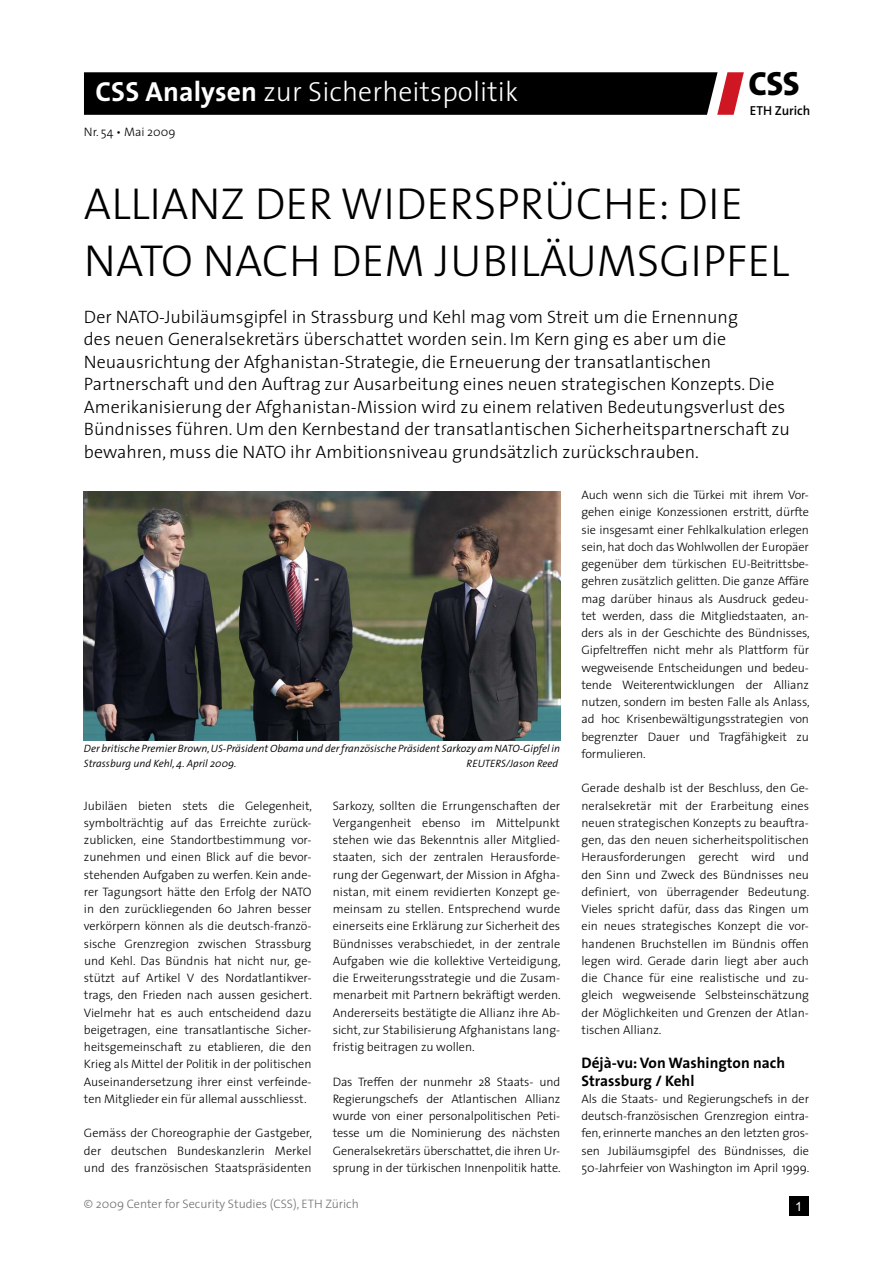
<style>
.page{position:relative;width:893px;height:1263px;background:#fff}
.page>*{position:absolute;margin:0;border:0;box-sizing:border-box;transform-origin:0 0}
.t1{font:300 45px/57px "The Sans";color:#000}
.t2{font:800 33.75px "The Sans";color:#000}
.t3{font:300 27.75px "The Sans";letter-spacing:.005em;color:#fff}
.t4{font:300 18px/22.5px "The Sans";color:#000}
.t5{font:700 15.3px/17.2px "The Sans";color:#000}
.t6{font:600 13.05px "The Sans";color:#000}
.t7{font:300 12.3px/17.2px "The Sans";letter-spacing:-.005em;color:#000;text-align:justify}
.t8{font:300 12.3px "The Sans";color:#6d6f71}
.t9{font:italic 300 10.65px/15px "The Sans";color:#000}
.s1{font-weight:700}
</style>
<div class="page">
<img style="left:84px;top:492px;width:476px;height:249px">
<div style="left:789px;top:1196px;width:20px;height:20px;background:#000"></div>
<svg style="left:84px;top:72px;width:660px;height:43px;background:#0d0909"></svg>
<h3 class="t3" style="left:95px;top:69px;width:424px"><span class="s1">CSS Analysen</span> zur Sicherheitspolitik</h3>
<p class="t7" style="left:84px;top:123px;width:93px">Nr. 54 • Mai 2009</p>
<h2 class="t2" style="left:748px;top:55px;width:53px">CSS</h2>
<p class="t6" style="left:750px;top:99px;width:62px">ETH Zurich</p>
<h1 class="t1" style="left:84px;top:173px;width:707px">Allianz der Widersprüche: Die<br>NATO nach dem Jubiläumsgipfel</h1>
<p class="t4" style="left:84px;top:305px;width:707px">Der NATO-Jubiläumsgipfel in Strassburg und Kehl mag vom Streit um die E rnennung<br>des neuen Generalsekretärs überschattet worden sein. I m Kern ging es aber um die Neuausrichtung der Afghanistan-Strategie, die E rneuerung der transatlantischen Partnerschaft und den Auftrag zur Ausarbeitung eines neuen strategischen Konzepts. Die Amerikanisierung der Afghanistan-Mission wird zu einem relativen Bedeutungsverlust des Bündnisses führen. U m den Kernbestand der transatlantischen Sicherheitspartnerschaft zu bewahren, muss die NATO ihr Ambitionsniveau grundsätzlich zurückschrauben.</p>
<p class="t9" style="left:84px;top:741px;width:478px">Der britische Premier Brown, US-Präsident Obama und der französische Präsident Sarkozy am NATO-Gipfel in<br>Strassburg und Kehl, 4. April 2009.</p>
<p class="t9" style="left:467px;top:756px;width:93px">REUTERS/Jason Reed</p>
<p class="t7" style="left:84px;top:796px;width:230px">Jubiläen bieten stets die Gelegenheit, symbolträchtig auf das E rreichte zurück&shy;zublicken, eine Standortbestimmung vor&shy;zunehmen und einen Blick auf die bevor&shy;stehenden Aufgaben zu werfen. Kein ande&shy;rer Tagungsort hätte den E rfolg der NATO in den zurückliegenden 60 Jahren besser verkörpern können als die deutsch-franzö&shy;sische Grenzregion zwischen Strassburg und Kehl. Das Bündnis hat nicht nur, ge&shy;stützt auf Artikel V des Nordatlantikver&shy;trags, den Frieden nach aussen gesichert.<br>Vielmehr hat es auch entscheidend dazu beigetragen, eine transatlantische Sicher&shy;heitsgemeinschaft zu etablieren, die den Krieg als Mittel der Politik in der politischen Auseinandersetzung ihrer einst verfeinde&shy;ten Mitglieder ein für allemal ausschliesst.</p>
<p class="t7" style="left:84px;top:1124px;width:230px">Gemäss der Choreographie der Gastgeber, der deutschen Bundeskanzlerin Merkel und des französischen Staatspräsidenten</p>
<p class="t7" style="left:333px;top:796px;width:230px">Sarkozy, sollten die E rrungenschaften der Vergangenheit ebenso im Mittelpunkt stehen wie das Bekenntnis aller Mitglied&shy;staaten, sich der zentralen Herausforde&shy;rung der Gegenwart, der Mission in Afgha&shy;nistan, mit einem revidierten Konzept ge&shy;meinsam zu stellen. E ntsprechend wurde einerseits eine E rklärung zur Sicherheit des Bündnisses verabschiedet, in der zentrale Aufgaben wie die kollektive Verteidigung, die E rweiterungsstrategie und die Zusam&shy;menarbeit mit Partnern bekräftigt werden.<br>Andererseits bestätigte die Allianz ihre Ab&shy;sicht, zur Stabilisierung Afghanistans lang&shy;fristig beitragen zu wollen.</p>
<p class="t7" style="left:333px;top:1072px;width:229px">Das Treffen der nunmehr 28 Staats- und Regierungschefs der Atlantischen Allianz wurde von einer personalpolitischen Peti&shy;tesse um die Nominierung des nächsten Generalsekretärs überschattet, die ihren U r&shy;sprung in der türkischen I nnenpolitik hatte.</p>
<p class="t8" style="left:84px;top:1194px;width:276px">© 2009 Center for Security Studies (CSS), ETH Zürich</p>
<p class="t7" style="left:581px;top:486px;width:230px">Auch wenn sich die Türkei mit ihrem Vor&shy;gehen einige Konzessionen erstritt, dürfte sie insgesamt einer Fehlkalkulation erlegen sein, hat doch das Wohlwollen der E uropäer gegenüber dem türkischen EU-Beitrittsbe&shy;gehren zusätzlich gelitten. Die ganze Affäre mag darüber hinaus als Ausdruck gedeu&shy;tet werden, dass die Mitgliedstaaten, an&shy;ders als in der Geschichte des Bündnisses, Gipfeltreffen nicht mehr als Plattform für wegweisende E ntscheidungen und bedeu&shy;tende Weiterentwicklungen der Allianz nutzen, sondern im besten Falle als Anlass, ad hoc Krisenbewältigungsstrategien von begrenzter Dauer und Tragfähigkeit zu formulieren.</p>
<p class="t7" style="left:581px;top:779px;width:229px">Gerade deshalb ist der Beschluss, den Ge&shy;neralsekretär mit der E rarbeitung eines neuen strategischen Konzepts zu beauftra&shy;gen, das den neuen sicherheitspolitischen Herausforderungen gerecht wird und den Sinn und Zweck des Bündnisses neu definiert, von überragender Bedeutung.<br>Vieles spricht dafür, dass das Ringen um ein neues strategisches Konzept die vor&shy;handenen Bruchstellen im Bündnis offen legen wird. Gerade darin liegt aber auch die Chance für eine realistische und zu&shy;gleich wegweisende Selbsteinschätzung der Möglichkeiten und Grenzen der Atlan&shy;tischen Allianz.</p>
<p class="t5" style="left:581px;top:1054px;width:205px">Déjà-vu: Von Washington nach<br>Strassburg / Kehl</p>
<p class="t7" style="left:581px;top:1090px;width:229px">Als die Staats- und Regierungschefs in der deutsch-französischen Grenzregion eintra&shy;fen, erinnerte manches an den letzten gros&shy;sen Jubiläumsgipfel des Bündnisses, die 50-Jahrfeier von Washington im April 1999.</p>
</div>
